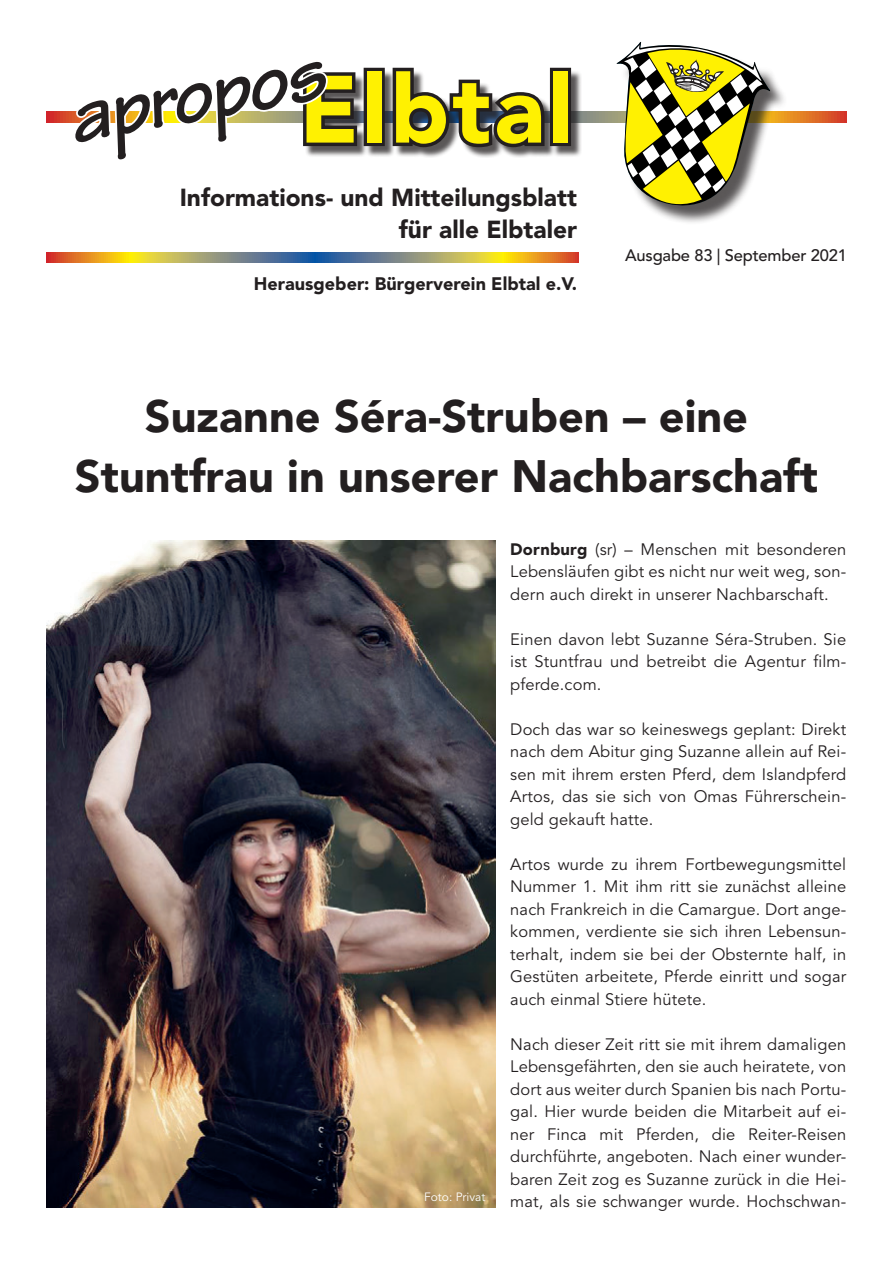
<style>
.page{position:relative;width:893px;height:1263px;background:#fff}
.page>*{position:absolute;margin:0;border:0;box-sizing:border-box;transform-origin:0 0}
.t1{font:900 94.35px "Avenir LT Std";letter-spacing:.035em;color:#fff101}
.t2{font:italic 700 81px "Tekton";color:#231f20}
.t3{font:900 45px/60px "Avenir LT Std";color:#231f20;text-align:center}
.t4{font:900 24.45px/31.5px "Avenir LT Std";color:#231f20;text-align:right}
.t5{font:900 18px "Avenir LT Std";color:#231f20}
.t6{font:16.5px/22.5px "Avenir LT Std";letter-spacing:.01em;color:#231f20;text-align:justify}
.t7{font:500 16.5px "Avenir LT Std";letter-spacing:-.01em;color:#231f20}
.t8{font:12px "Avenir LT Std";color:#fff}
.s1{font-weight:900}
</style>
<div class="page">
<svg style="left:47px;top:112px;width:799px;height:10px"></svg>
<div style="left:304px;top:70px;width:278px;height:88px;background:#231f20;opacity:.75"></div>
<div style="left:364px;top:68px;width:21px;height:78px;border:7px solid #231f20"></div>
<svg style="left:389px;top:67px;width:159px;height:84px"></svg>
<div style="left:550px;top:68px;width:21px;height:78px;border:7px solid #231f20"></div>
<div style="left:620px;top:45px;width:168px;height:179px;background:#231f20;opacity:.75"></div>
<svg style="left:616px;top:42px;width:155px;height:174px"></svg>
<svg style="left:72px;top:70px;width:289px;height:88px"></svg>
<svg style="left:47px;top:252px;width:531px;height:11px;background:#a6955c"></svg>
<img style="left:47px;top:541px;width:449px;height:667px">
<h2 class="t2" style="left:60px;top:67px;width:261px;rotate:-10deg">apropos</h2>
<h1 class="t1" style="left:299px;top:53px;width:275px">Elbtal</h1>
<h3 class="t4" style="left:180px;top:182px;width:399px">Informations- und Mitteilungsblatt für alle Elbtaler</h3>
<p class="t5" style="left:254px;top:273px;width:325px">Herausgeber: Bürgerverein Elbtal e.V.</p>
<p class="t7" style="left:625px;top:246px;width:223px">Ausgabe 83 | September 2021</p>
<h3 class="t3" style="left:75px;top:386px;width:745px">Suzanne Séra-Struben – eine<br>Stuntfrau in unserer Nachbarschaft</h3>
<p class="t8" style="left:424px;top:1190px;width:63px">Foto: Privat</p>
<p class="t6" style="left:510px;top:538px;width:337px"><span class="s1">Dornburg</span> (sr) – Menschen mit besonderen Lebensläufen gibt es nicht nur weit weg, son&shy;dern auch direkt in unserer Nachbarschaft.</p>
<p class="t6" style="left:510px;top:628px;width:337px">Einen davon lebt Suzanne Séra-Struben. Sie ist Stuntfrau und betreibt die Agentur film&shy;pferde.com.</p>
<p class="t6" style="left:510px;top:718px;width:337px">Doch das war so keineswegs geplant: Direkt nach dem Abitur ging Suzanne allein auf Rei&shy;sen mit ihrem ersten Pferd, dem Islandpferd Artos, das sie sich von Omas Führerschein&shy;geld gekauft hatte.</p>
<p class="t6" style="left:510px;top:853px;width:337px">Artos wurde zu ihrem Fortbewegungsmittel Nummer 1. Mit ihm ritt sie zunächst alleine nach Frankreich in die Camargue. Dort ange&shy;kommen, verdiente sie sich ihren Lebensun&shy;terhalt, indem sie bei der Obsternte half, in Gestüten arbeitete, Pferde einritt und sogar auch einmal Stiere hütete.</p>
<p class="t6" style="left:510px;top:1033px;width:337px">Nach dieser Zeit ritt sie mit ihrem damaligen Lebensgefährten, den sie auch heiratete, von dort aus weiter durch Spanien bis nach Portu&shy;gal. Hier wurde beiden die Mitarbeit auf ei&shy;ner Finca mit Pferden, die Reiter-Reisen durchführte, angeboten. Nach einer wunder&shy;baren Zeit zog es Suzanne zurück in die Hei&shy;mat, als sie schwanger wurde. Hochschwan-</p>
</div>
